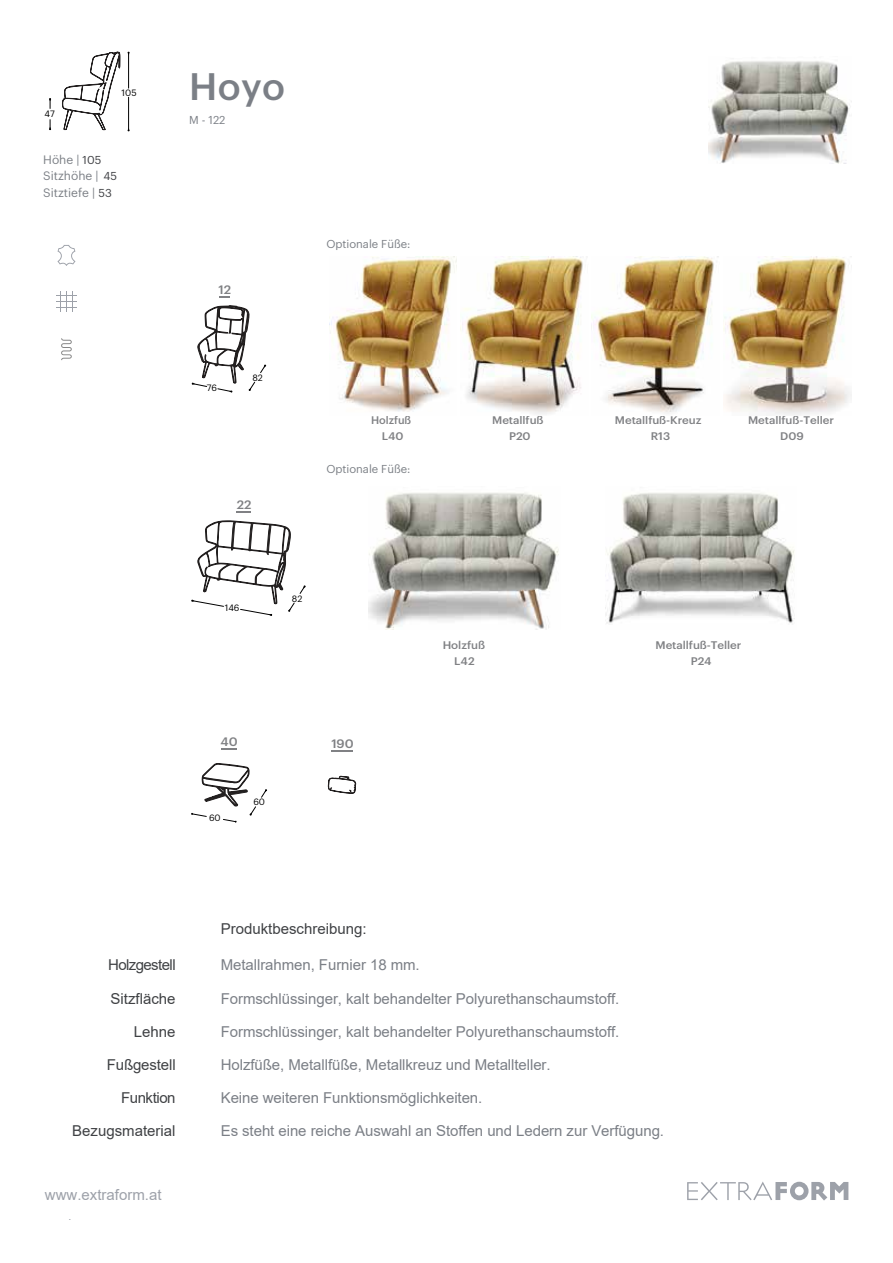
<style>
.page{position:relative;width:893px;height:1263px;background:#fff}
.page>*{position:absolute;margin:0;border:0;box-sizing:border-box;transform-origin:0 0}
.t1{font:500 37.5px "Graphik";color:#7b7f86}
.t2{font:15px "Arial";letter-spacing:-.005em;color:#7b7f86}
.t3{font:15px "Arial";color:#3f4144}
.t4{font:15px "Arial";color:#9da1a9}
.t5{font:15px "Arial";letter-spacing:-.04em;color:#3f4144}
.t6{font:15px "Arial";letter-spacing:-.03em;color:#3f4144}
.t7{font:12px/16.5px "Graphik";color:#7c8086}
.t8{font:500 12px "Graphik";color:#808184;scale:1.06 1}
.t9{font:11.25px "Graphik";color:#7c8086}
.t10{font:11.25px "Graphik";color:#7b7f86}
.t11{font:500 10.8px/16.2px "Graphik";letter-spacing:-.005em;color:#808184;text-align:center;scale:1.06 1}
.t12{font:500 10.8px/16.2px "Graphik";letter-spacing:-.005em;color:#808184;text-align:center}
.t13{font:10.5px "Arial";color:#9da1a9}
.t14{font:9px "Graphik";letter-spacing:-.005em;color:#000}
.s1{font-size:11.25px;color:#3f4044}
</style>
<div class="page">
<svg style="left:687px;top:1181px;width:161px;height:19px"></svg>
<hr style="left:128px;top:53px;width:1px;height:35px;background:#000">
<hr style="left:128px;top:97px;width:1px;height:33px;background:#000">
<svg style="left:49px;top:51px;width:72px;height:80px"></svg>
<img style="left:708px;top:61px;width:142px;height:103px">
<svg style="left:192px;top:296px;width:74px;height:97px"></svg>
<svg style="left:191px;top:511px;width:115px;height:105px"></svg>
<svg style="left:191px;top:748px;width:76px;height:75px"></svg>
<svg style="left:328px;top:775px;width:28px;height:19px"></svg>
<svg style="left:332px;top:750px;width:21px;height:1px"></svg>
<img style="left:723px;top:257px;width:128px;height:158px">
<img style="left:592px;top:257px;width:122px;height:157px">
<img style="left:462px;top:257px;width:121px;height:157px">
<img style="left:329px;top:257px;width:128px;height:155px">
<img style="left:369px;top:492px;width:190px;height:138px">
<img style="left:605px;top:492px;width:190px;height:132px">
<svg style="left:57px;top:245px;width:19px;height:21px"></svg>
<svg style="left:56px;top:291px;width:21px;height:21px"></svg>
<svg style="left:61px;top:338px;width:11px;height:22px"></svg>
<p class="t14" style="left:45px;top:107px;width:12px">47</p>
<p class="t14" style="left:122px;top:86px;width:17px">105</p>
<p class="t7" style="left:43px;top:150px;width:75px">Höhe | <span class="s1">105<br></span>Sitzhöhe | <span class="s1">45<br></span>Sitztiefe | <span class="s1">53</span></p>
<h1 class="t1" style="left:189px;top:58px;width:97px">Hoyo</h1>
<p class="t10" style="left:189px;top:112px;width:38px">M - 122</p>
<p class="t8" style="left:218px;top:280px;width:13px">12</p>
<p class="t14" style="left:207px;top:381px;width:12px">76</p>
<p class="t14" style="left:252px;top:371px;width:12px">82</p>
<p class="t8" style="left:237px;top:495px;width:15px">22</p>
<p class="t9" style="left:326px;top:235px;width:86px">Optionale Füße:</p>
<p class="t12" style="left:371px;top:411px;width:42px">Holzfuß<br>L40</p>
<p class="t11" style="left:492px;top:411px;width:50px">Metallfuß<br>P20</p>
<p class="t11" style="left:615px;top:411px;width:83px">Metallfuß-Kreuz<br>R13</p>
<p class="t11" style="left:748px;top:411px;width:82px">Metallfuß-Teller<br>D09</p>
<p class="t9" style="left:326px;top:460px;width:86px">Optionale Füße:</p>
<p class="t14" style="left:225px;top:601px;width:16px">146</p>
<p class="t14" style="left:292px;top:591px;width:12px">82</p>
<p class="t11" style="left:443px;top:636px;width:42px">Holzfuß<br>L42</p>
<p class="t11" style="left:655px;top:636px;width:82px">Metallfuß-Teller<br>P24</p>
<p class="t8" style="left:221px;top:732px;width:18px">40</p>
<p class="t8" style="left:331px;top:734px;width:23px">190</p>
<p class="t14" style="left:209px;top:811px;width:13px">60</p>
<p class="t14" style="left:253px;top:795px;width:13px">60</p>
<p class="t5" style="left:108px;top:954px;width:69px">Holzgestell</p>
<p class="t3" style="left:111px;top:988px;width:67px">Sitzfläche</p>
<p class="t3" style="left:134px;top:1021px;width:43px">Lehne</p>
<p class="t3" style="left:107px;top:1054px;width:70px">Fußgestell</p>
<p class="t6" style="left:121px;top:1087px;width:56px">Funktion</p>
<p class="t3" style="left:72px;top:1120px;width:105px">Bezugsmaterial</p>
<p class="t4" style="left:45px;top:1185px;width:118px">www.extraform.at</p>
<p class="t13" style="left:69px;top:1209px;width:4px">.</p>
<p class="t3" style="left:221px;top:918px;width:147px">Produktbeschreibung:</p>
<p class="t2" style="left:221px;top:954px;width:200px">Metallrahmen, Furnier 18 mm.</p>
<p class="t2" style="left:221px;top:988px;width:400px">Formschlüssinger, kalt behandelter Polyurethanschaumstoff.</p>
<p class="t2" style="left:221px;top:1021px;width:400px">Formschlüssinger, kalt behandelter Polyurethanschaumstoff.</p>
<p class="t2" style="left:221px;top:1054px;width:331px">Holzfüße, Metallfüße, Metallkreuz und Metallteller.</p>
<p class="t2" style="left:221px;top:1087px;width:263px">Keine weiteren Funktionsmöglichkeiten.</p>
<p class="t2" style="left:221px;top:1120px;width:445px">Es steht eine reiche Auswahl an Stoffen und Ledern zur Verfügung.</p>
</div>
